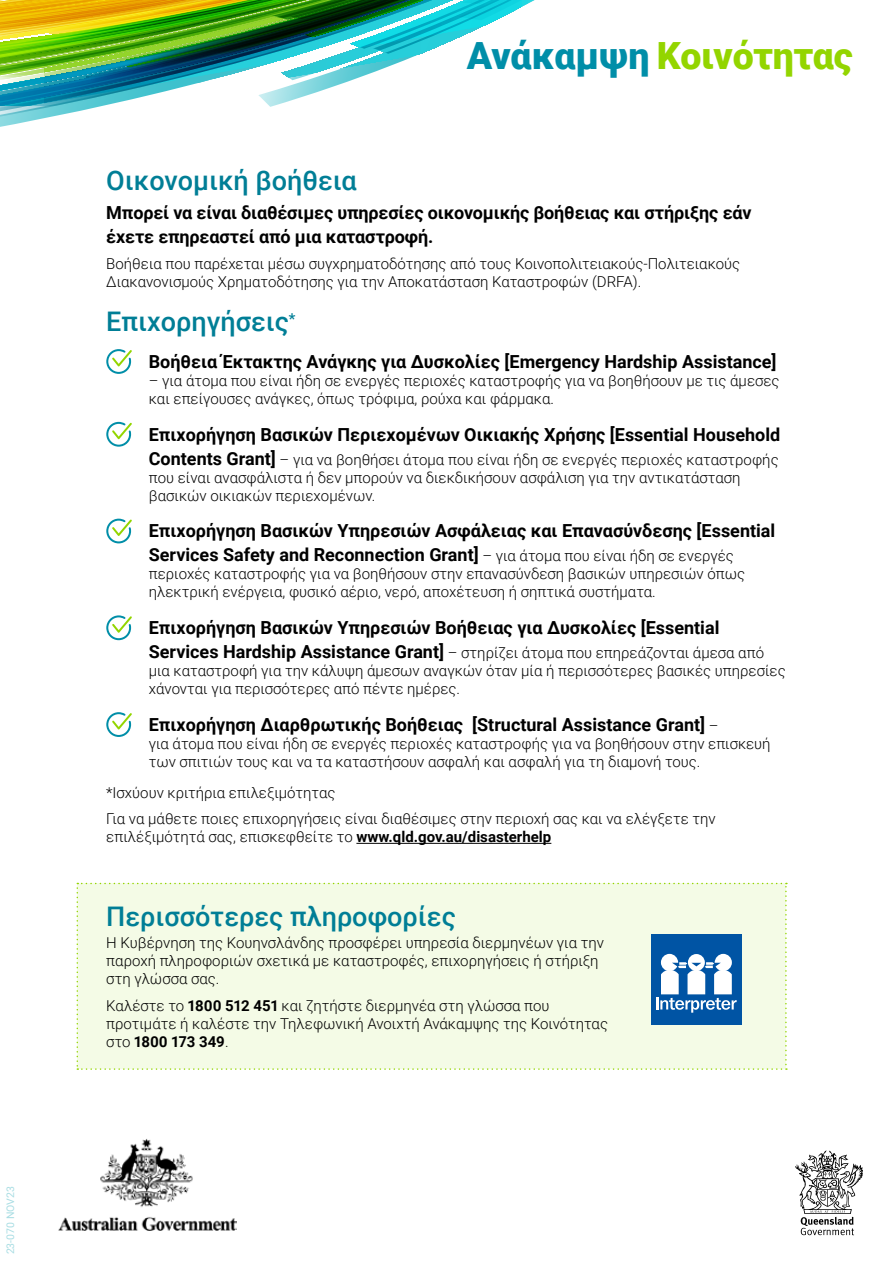
<style>
.page{position:relative;width:893px;height:1263px;background:#fff}
.page>*{position:absolute;margin:0;border:0;box-sizing:border-box;transform-origin:0 0}
.t1{font:900 37.5px "Roboto";color:#93d500}
.t2{font:500 27px "Roboto";color:#007e96}
.t3{font:700 18px/24px "Roboto";color:#000}
.t4{font:300 15px/18px "Roboto";color:#000}
.t5{font:10.5px "Roboto";color:#a8dde3}
.s1{color:#008ea8}
.s2{font-weight:700;font-size:18px}
.s3{font-weight:300;font-size:15px}
.s4{font-weight:700}
</style>
<div class="page">
<svg style="left:0;top:115px;width:59px;height:12px"></svg>
<img style="left:0;top:0;width:535px;height:115px">
<svg style="left:795px;top:1150px;width:68px;height:85px"></svg>
<img style="left:58px;top:1139px;width:178px;height:92px">
<hr style="left:356px;top:843px;width:195px;height:1px;background:#000">
<svg style="left:106px;top:349px;width:26px;height:25px"></svg>
<svg style="left:106px;top:422px;width:26px;height:25px"></svg>
<svg style="left:106px;top:519px;width:26px;height:24px"></svg>
<svg style="left:106px;top:615px;width:26px;height:25px"></svg>
<svg style="left:106px;top:712px;width:26px;height:25px"></svg>
<svg style="left:77px;top:883px;width:710px;height:187px;background:#e8f3e2"></svg>
<p class="t5" style="left:3px;top:1254px;width:70px;rotate:-90deg">23-070 NOV23</p>
<h1 class="t1" style="left:467px;top:30px;width:387px"><span class="s1">Ανάκαμψη</span> Κοινότητας</h1>
<h2 class="t2" style="left:106px;top:162px;width:252px">Οικονομική βοήθεια</h2>
<p class="t3" style="left:106px;top:200px;width:647px">Μπορεί να είναι διαθέσιμες υπηρεσίες οικονομικής βοήθειας και στήριξης εάν έχετε επηρεαστεί από μια καταστροφή.</p>
<p class="t4" style="left:106px;top:254px;width:635px">Βοήθεια που παρέχεται μέσω συγχρηματοδότησης από τους Κοινοπολιτειακούς-Πολιτειακούς<br>Διακανονισμούς Χρηματοδότησης για την Αποκατάσταση Καταστροφών (DRFA).</p>
<h2 class="t2" style="left:106px;top:303px;width:191px">Επιχορηγήσεις<sup>*</sup></h2>
<p class="t3" style="left:149px;top:349px;width:629px">Βοήθεια Έκτακτης Ανάγκης για Δυσκολίες [Emergency Hardship Assistance]</p>
<p class="t4" style="left:149px;top:371px;width:632px">– για άτομα που είναι ήδη σε ενεργές περιοχές καταστροφής για να βοηθήσουν με τις άμεσες και επείγουσες ανάγκες, όπως τρόφιμα, ρούχα και φάρμακα.</p>
<p class="t3" style="left:149px;top:422px;width:633px">Eπιχορήγηση Βασικών Περιεχομένων Οικιακής Χρήσης [Essential Household</p>
<p class="t4" style="left:149px;top:450px;width:631px"><span class="s2">Contents Grant]</span> – για να βοηθήσει άτομα που είναι ήδη σε ενεργές περιοχές καταστροφής που είναι ανασφάλιστα ή δεν μπορούν να διεκδικήσουν ασφάλιση για την αντικατάσταση βασικών οικιακών περιεχομένων.</p>
<p class="t3" style="left:149px;top:518px;width:628px">Eπιχορήγηση Βασικών Υπηρεσιών Ασφάλειας και Επανασύνδεσης [Essential<br>Services Safety and Reconnection Grant] <span class="s3">– για άτομα που είναι ήδη σε ενεργές</span></p>
<p class="t4" style="left:149px;top:564px;width:598px">περιοχές καταστροφής για να βοηθήσουν στην επανασύνδεση βασικών υπηρεσιών όπως ηλεκτρική ενέργεια, φυσικό αέριο, νερό, αποχέτευση ή σηπτικά συστήματα.</p>
<p class="t3" style="left:149px;top:615px;width:572px">Eπιχορήγηση Βασικών Υπηρεσιών Βοήθειας για Δυσκολίες [Essential</p>
<p class="t4" style="left:149px;top:643px;width:638px"><span class="s2">Services Hardship Assistance Grant]</span> – στηρίζει άτομα που επηρεάζονται άμεσα από μια καταστροφή για την κάλυψη άμεσων αναγκών όταν μία ή περισσότερες βασικές υπηρεσίες χάνονται για περισσότερες από πέντε ημέρες.</p>
<p class="t3" style="left:149px;top:712px;width:571px">Επιχορήγηση Διαρθρωτικής Βοήθειας [Structural Assistance Grant] <span class="s3">–</span></p>
<p class="t4" style="left:149px;top:734px;width:623px">για άτομα που είναι ήδη σε ενεργές περιοχές καταστροφής για να βοηθήσουν στην επισκευή των σπιτιών τους και να τα καταστήσουν ασφαλή και ασφαλή για τη διαμονή τους.</p>
<p class="t4" style="left:106px;top:778px;width:611px;line-height:26.5px">*Ισχύουν κριτήρια επιλεξιμότητας<br>Για να μάθετε ποιες επιχορηγήσεις είναι διαθέσιμες στην περιοχή σας και να ελέγξετε την</p>
<p class="t4" style="left:106px;top:827px;width:447px">επιλέξιμότητά σας, επισκεφθείτε το <span class="s4">www.qld.gov.au/disasterhelp</span></p>
<h2 class="t2" style="left:106px;top:897px;width:351px">Περισσότερες πληροφορίες</h2>
<p class="t4" style="left:106px;top:933px;width:499px">Η Κυβέρνηση της Κουηνσλάνδης προσφέρει υπηρεσία διερμηνέων για την παροχή πληροφοριών σχετικά με καταστροφές, επιχορηγήσεις ή στήριξη στη γλώσσα σας.</p>
<p class="t4" style="left:106px;top:996px;width:503px">Καλέστε το <span class="s4">1800 512 451</span> και ζητήστε διερμηνέα στη γλώσσα που προτιμάτε ή καλέστε την Τηλεφωνική Ανοιχτή Ανάκαμψης της Κοινότητας στο <span class="s4">1800 173 349</span>.</p>
</div>
